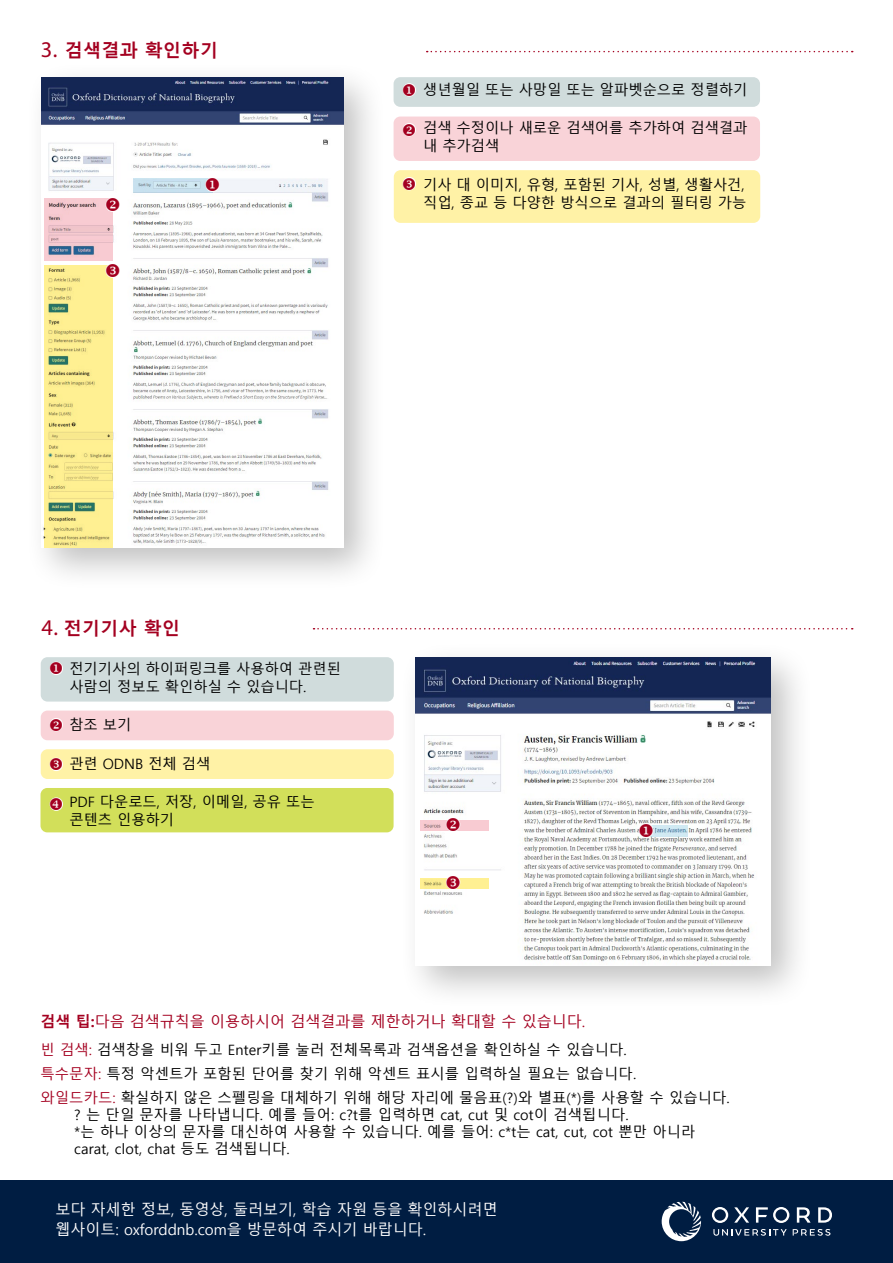
<style>
.page{position:relative;width:893px;height:1263px;background:#fff}
.page>*{position:absolute;margin:0;border:0;box-sizing:border-box;transform-origin:0 0}
.t1{font:700 18px "Malgun Gothic";letter-spacing:.02em;color:#a40020}
.t2{font:15px/19.8px "Malgun Gothic";color:#fff}
.t3{font:15px "Malgun Gothic";color:#a40020}
.t4{font:14.25px/18px "Malgun Gothic";letter-spacing:.01em;color:#000}
.s1{font-family:"Myriad Pro";font-weight:400;font-size:22.5px}
.s2{font-weight:700}
.s3{color:#a40020}
</style>
<div class="page">
<div style="left:399px;top:640px;width:415px;height:369px;background:#000;opacity:.25"></div>
<img style="left:416px;top:657px;width:354px;height:308px">
<div style="left:25px;top:61px;width:362px;height:530px;background:#000;opacity:.25"></div>
<img style="left:41px;top:77px;width:302px;height:470px">
<div style="left:394px;top:77px;width:366px;height:30px;background:#d0dcdc;border-radius:7px"></div>
<div style="left:394px;top:117px;width:366px;height:44px;background:#f9d3d8;border-radius:7px"></div>
<div style="left:394px;top:170px;width:366px;height:53px;background:#fff2a6;border-radius:7px"></div>
<div style="left:41px;top:657px;width:353px;height:44px;background:#d0dcdc;border-radius:7px"></div>
<div style="left:41px;top:710px;width:353px;height:30px;background:#f9d3d8;border-radius:7px"></div>
<div style="left:41px;top:749px;width:353px;height:30px;background:#fff2a6;border-radius:7px"></div>
<div style="left:40px;top:788px;width:354px;height:44px;background:#d2df5a;border-radius:7px"></div>
<svg style="left:427px;top:51px;width:426px;height:1px"></svg>
<svg style="left:133px;top:179px;width:79px;height:14px"></svg>
<svg style="left:45px;top:198px;width:68px;height:62px;background:#debbc5"></svg>
<svg style="left:45px;top:265px;width:68px;height:282px;background:#efe48b"></svg>
<div style="left:0;top:1180px;width:893px;height:83px;background:#001d42"></div>
<svg style="left:662px;top:1202px;width:39px;height:39px"></svg>
<svg style="left:734px;top:1207px;width:15px;height:15px"></svg>
<svg style="left:797px;top:1207px;width:13px;height:15px"></svg>
<svg style="left:818px;top:1207px;width:14px;height:15px"></svg>
<svg style="left:712px;top:1207px;width:16px;height:16px"></svg>
<svg style="left:756px;top:1207px;width:33px;height:16px"></svg>
<svg style="left:713px;top:1229px;width:74px;height:7px"></svg>
<svg style="left:793px;top:1229px;width:37px;height:7px"></svg>
<svg style="left:313px;top:628px;width:540px;height:1px"></svg>
<svg style="left:653px;top:825px;width:35px;height:12px"></svg>
<svg style="left:421px;top:820px;width:68px;height:11px"></svg>
<svg style="left:421px;top:878px;width:68px;height:11px"></svg>
<svg style="left:106px;top:264px;width:13px;height:13px"></svg>
<svg style="left:447px;top:875px;width:13px;height:14px"></svg>
<svg style="left:106px;top:198px;width:13px;height:13px"></svg>
<svg style="left:206px;top:178px;width:13px;height:13px"></svg>
<svg style="left:447px;top:818px;width:13px;height:13px"></svg>
<svg style="left:640px;top:824px;width:13px;height:13px"></svg>
<p class="t1" style="left:41px;top:40px;width:179px"><span class="s1">3.</span> 검색결과 확인하기</p>
<p class="t4" style="left:423px;top:81px;width:326px">생년월일 또는 사망일 또는 알파벳순으로 정렬하기</p>
<p class="t4" style="left:423px;top:120px;width:326px">검색 수정이나 새로운 검색어를 추가하여 검색결과 내 추가검색</p>
<p class="t4" style="left:423px;top:176px;width:323px">기사 대 이미지, 유형, 포함된 기사, 성별, 생활사건,</p>
<p class="t4" style="left:423px;top:194px;width:325px">직업, 종교 등 다양한 방식으로 결과의 필터링 가능</p>
<p class="t1" style="left:41px;top:618px;width:140px"><span class="s1">4.</span> 전기기사 확인</p>
<p class="t4" style="left:69px;top:660px;width:273px">전기기사의 하이퍼링크를 사용하여 관련된 사람의 정보도 확인하실 수 있습니다.</p>
<p class="t4" style="left:69px;top:716px;width:64px">참조 보기</p>
<p class="t4" style="left:69px;top:755px;width:142px">관련 ODNB 전체 검색</p>
<p class="t4" style="left:69px;top:793px;width:247px">PDF 다운로드, 저장, 이메일, 공유 또는 콘텐츠 인용하기</p>
<p class="t3" style="left:40px;top:1013px;width:546px"><span class="s2">검색 팁:</span>다음 검색규칙을 이용하시어 검색결과를 제한하거나 확대할 수 있습니다.</p>
<p class="t4" style="left:40px;top:1038px;width:691px;line-height:23.9px"><span class="s3">빈 검색:</span> 검색창을 비워 두고 Enter키를 눌러 전체목록과 검색옵션을 확인하실 수 있습니다.<br><span class="s3">특수문자:</span> 특정 악센트가 포함된 단어를 찾기 위해 악센트 표시를 입력하실 필요는 없습니다.<br><span class="s3">와일드카드:</span> 확실하지 않은 스펠링을 대체하기 위해 해당 자리에 물음표(?)와 별표(*)를 사용할 수 있습니다.</p>
<p class="t4" style="left:74px;top:1106px;width:623px;line-height:17.1px">? 는 단일 문자를 나타냅니다. 예를 들어: c?t를 입력하면 cat, cut 및 cot이 검색됩니다.<br>*는 하나 이상의 문자를 대신하여 사용할 수 있습니다. 예를 들어: c*t는 cat, cut, cot 뿐만 아니라 carat, clot, chat 등도 검색됩니다.</p>
<p class="t2" style="left:55px;top:1200px;width:444px">보다 자세한 정보, 동영상, 둘러보기, 학습 자원 등을 확인하시려면 웹사이트: oxforddnb.com을 방문하여 주시기 바랍니다.</p>
</div>
